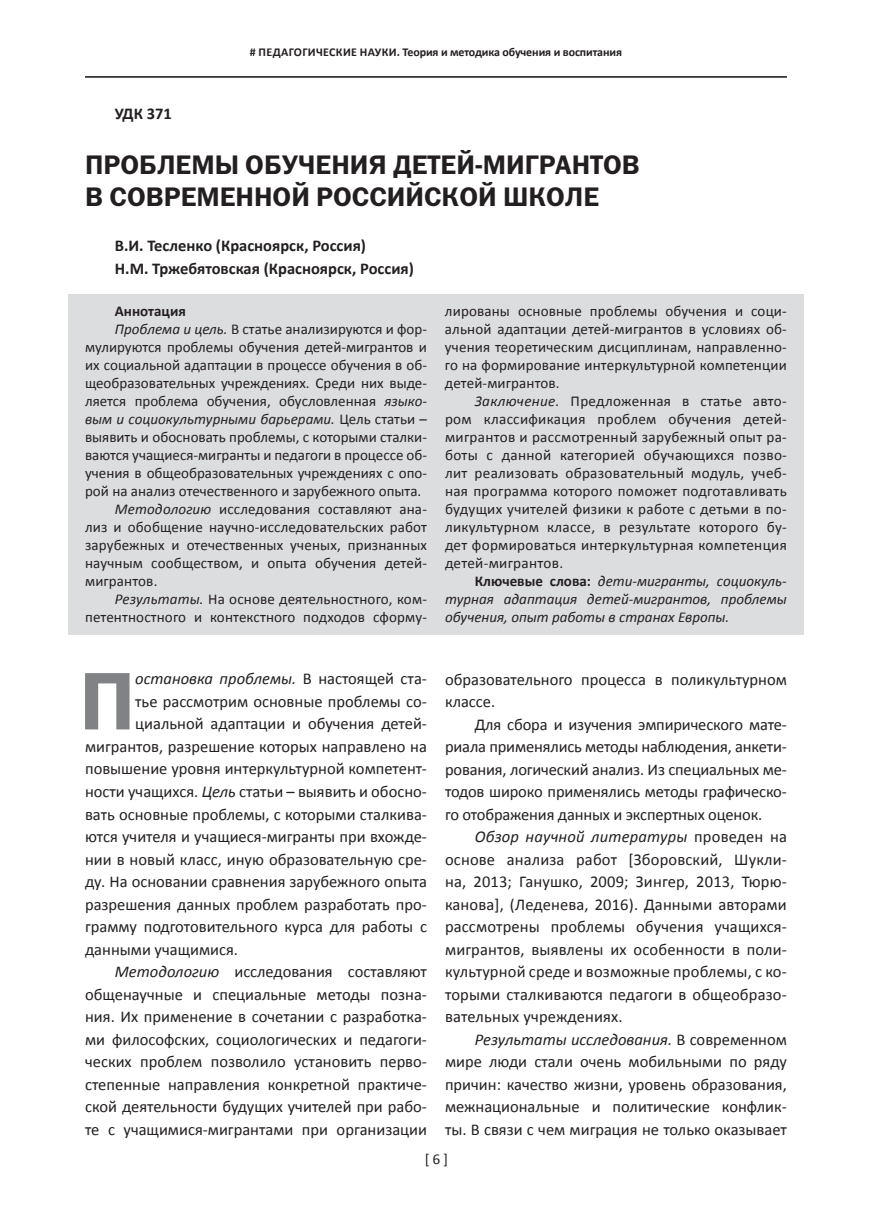
<style>
.page{position:relative;width:872px;height:1221px;background:#fff}
.page>*{position:absolute;margin:0;border:0;box-sizing:border-box;transform-origin:0 0}
.t1{font:82.05px "ez Franklin Goth Demi";color:#808285}
.t2{font:27px/32.4px "ez Franklin Goth Demi";color:#231f20}
.t3{font:16.5px/22.5px "Calibri";color:#231f20;text-align:justify}
.t4{font:700 16.5px/22.5px "Calibri";color:#231f20}
.t5{font:italic 16.5px "Calibri";color:#231f20}
.t6{font:15px/18px "Calibri";color:#231f20;text-align:justify}
.t7{font:italic 15px/18px "Calibri";color:#231f20;text-align:justify}
.t8{font:700 15px "Calibri";color:#231f20}
.t9{font:700 12px "Calibri";letter-spacing:-.01em;color:#231f20}
.s1{font-style:italic}
.s2{font-style:normal}
.s3{font-weight:700;font-style:normal}
</style>
<div class="page">
<div style="left:68px;top:294px;width:736px;height:341px;background:#dcdddf"></div>
<hr style="left:85px;top:76px;width:702px;height:1px;background:#231f20">
<hr style="left:85px;top:77px;width:702px;height:1px;background:#231f20">
<p class="t9" style="left:250px;top:45px;width:374px"># ПЕДАГОГИЧЕСКИЕ НАУКИ. Теория и методика обучения и воспитания</p>
<p class="t4" style="left:115px;top:102px;width:59px">УДК 371</p>
<h2 class="t2" style="left:85px;top:148px;width:556px">ПРОБЛЕМЫ ОБУЧЕНИЯ ДЕТЕЙ-МИГРАНТОВ<br>В СОВРЕМЕННОЙ РОССИЙСКОЙ ШКОЛЕ</h2>
<p class="t4" style="left:115px;top:234px;width:300px">В.И. Тесленко (Красноярск, Россия)<br>Н.М. Тржебятовская (Красноярск, Россия)</p>
<p class="t8" style="left:115px;top:301px;width:72px">Аннотация</p>
<p class="t6" style="left:115px;top:320px;width:314px"><span class="s1">Проблема и цель.</span> В статье анализируются и фор-</p>
<p class="t6" style="left:85px;top:338px;width:343px">мулируются проблемы обучения детей-мигрантов и</p>
<p class="t6" style="left:85px;top:356px;width:343px">их социальной адаптации в процессе обучения в об-</p>
<p class="t6" style="left:85px;top:374px;width:343px">щеобразовательных учреждениях. Среди них выде-</p>
<p class="t6" style="left:85px;top:392px;width:343px">ляется проблема обучения, обусловленная <span class="s1">языко-</span></p>
<p class="t7" style="left:85px;top:409px;width:343px">вым и социокультурными барьерами. <span class="s2">Цель статьи –</span></p>
<p class="t6" style="left:85px;top:428px;width:343px">выявить и обосновать проблемы, с которыми сталки-</p>
<p class="t6" style="left:85px;top:446px;width:343px">ваются учащиеся-мигранты и педагоги в процессе об-</p>
<p class="t6" style="left:85px;top:464px;width:343px">учения в общеобразовательных учреждениях с опо-</p>
<p class="t6" style="left:85px;top:482px;width:338px">рой на анализ отечественного и зарубежного опыта.</p>
<p class="t6" style="left:115px;top:500px;width:314px"><span class="s1">Методологию</span> исследования составляют ана-</p>
<p class="t6" style="left:85px;top:518px;width:343px">лиз и обобщение научно-исследовательских работ</p>
<p class="t6" style="left:85px;top:536px;width:343px">зарубежных и отечественных ученых, признанных</p>
<p class="t6" style="left:85px;top:554px;width:343px">научным сообществом, и опыта обучения детей-</p>
<p class="t6" style="left:85px;top:572px;width:74px">мигрантов.</p>
<p class="t6" style="left:115px;top:590px;width:314px"><span class="s1">Результаты.</span> На основе деятельностного, ком-</p>
<p class="t6" style="left:85px;top:608px;width:343px">петентностного и контекстного подходов сформу-</p>
<p class="t6" style="left:445px;top:302px;width:343px">лированы основные проблемы обучения и соци&shy;альной адаптации детей-мигрантов в условиях об&shy;учения теоретическим дисциплинам, направленно&shy;го на формирование интеркультурной компетенции детей-мигрантов.</p>
<p class="t6" style="left:445px;top:392px;width:343px;text-indent:30px"><span class="s1">Заключение.</span> Предложенная в статье авто&shy;ром классификация проблем обучения детей&shy;мигрантов и рассмотренный зарубежный опыт ра&shy;боты с данной категорией обучающихся позво&shy;лит реализовать образовательный модуль, учеб&shy;ная программа которого поможет подготавливать будущих учителей физики к работе с детьми в по&shy;ликультурном классе, в результате которого бу&shy;дет формироваться интеркультурная компетенция детей-мигрантов.</p>
<p class="t7" style="left:445px;top:571px;width:343px;text-indent:30px"><span class="s3">Ключевые слова:</span> дети-мигранты, социокуль&shy;турная адаптация детей-мигрантов, проблемы обучения, опыт работы в странах Европы.</p>
<h1 class="t1" style="left:79px;top:654px;width:57px">П</h1>
<p class="t5" style="left:135px;top:667px;width:293px">остановка проблемы. <span class="s2">В настоящей ста-</span></p>
<p class="t3" style="left:135px;top:690px;width:293px">тье рассмотрим основные проблемы со-</p>
<p class="t3" style="left:135px;top:712px;width:293px">циальной адаптации и обучения детей-</p>
<p class="t3" style="left:85px;top:735px;width:343px">мигрантов, разрешение которых направлено на</p>
<p class="t3" style="left:85px;top:757px;width:343px">повышение уровня интеркультурной компетент-</p>
<p class="t3" style="left:85px;top:780px;width:343px">ности учащихся. <span class="s1">Цель</span> статьи – выявить и обосно-</p>
<p class="t3" style="left:85px;top:802px;width:343px">вать основные проблемы, с которыми сталкива-</p>
<p class="t3" style="left:85px;top:825px;width:343px">ются учителя и учащиеся-мигранты при вхожде-</p>
<p class="t3" style="left:85px;top:847px;width:343px">нии в новый класс, иную образовательную сре-</p>
<p class="t3" style="left:85px;top:870px;width:343px">ду. На основании сравнения зарубежного опыта</p>
<p class="t3" style="left:85px;top:892px;width:343px">разрешения данных проблем разработать про-</p>
<p class="t3" style="left:85px;top:915px;width:343px">грамму подготовительного курса для работы с</p>
<p class="t3" style="left:85px;top:937px;width:155px">данными учащимися.</p>
<p class="t3" style="left:115px;top:960px;width:314px"><span class="s1">Методологию</span> исследования составляют</p>
<p class="t3" style="left:85px;top:982px;width:343px">общенаучные и специальные методы позна-</p>
<p class="t3" style="left:85px;top:1005px;width:343px">ния. Их применение в сочетании с разработка-</p>
<p class="t3" style="left:85px;top:1027px;width:343px">ми философских, социологических и педагоги-</p>
<p class="t3" style="left:85px;top:1050px;width:343px">ческих проблем позволило установить перво-</p>
<p class="t3" style="left:85px;top:1072px;width:343px">степенные направления конкретной практиче-</p>
<p class="t3" style="left:85px;top:1095px;width:343px">ской деятельности будущих учителей при рабо-</p>
<p class="t3" style="left:85px;top:1117px;width:343px">те с учащимися-мигрантами при организации</p>
<p class="t3" style="left:445px;top:667px;width:343px">образовательного процесса в поликультурном классе.</p>
<p class="t3" style="left:445px;top:712px;width:343px;text-indent:30px">Для сбора и изучения эмпирического мате&shy;риала применялись методы наблюдения, анкети&shy;рования, логический анализ. Из специальных ме&shy;тодов широко применялись методы графическо&shy;го отображения данных и экспертных оценок.</p>
<p class="t3" style="left:445px;top:825px;width:343px;text-indent:30px"><span class="s1">Обзор научной литературы</span> проведен на основе анализа работ [Зборовский, Шукли&shy;на, 2013; Ганушко, 2009; Зингер, 2013, Тюрю&shy;канова], (Леденева, 2016). Данными авторами рассмотрены проблемы обучения учащихся&shy;мигрантов, выявлены их особенности в поли&shy;культурной среде и возможные проблемы, с ко&shy;торыми сталкиваются педагоги в общеобразо&shy;вательных учреждениях.</p>
<p class="t3" style="left:445px;top:1028px;width:343px;text-indent:30px"><span class="s1">Результаты исследования.</span> В современном мире люди стали очень мобильными по ряду причин: качество жизни, уровень образования, межнациональные и политические конфлик&shy;ты. В связи с чем миграция не только оказывает</p>
<p class="t6" style="left:425px;top:1149px;width:25px">[ 6 ]</p>
</div>
